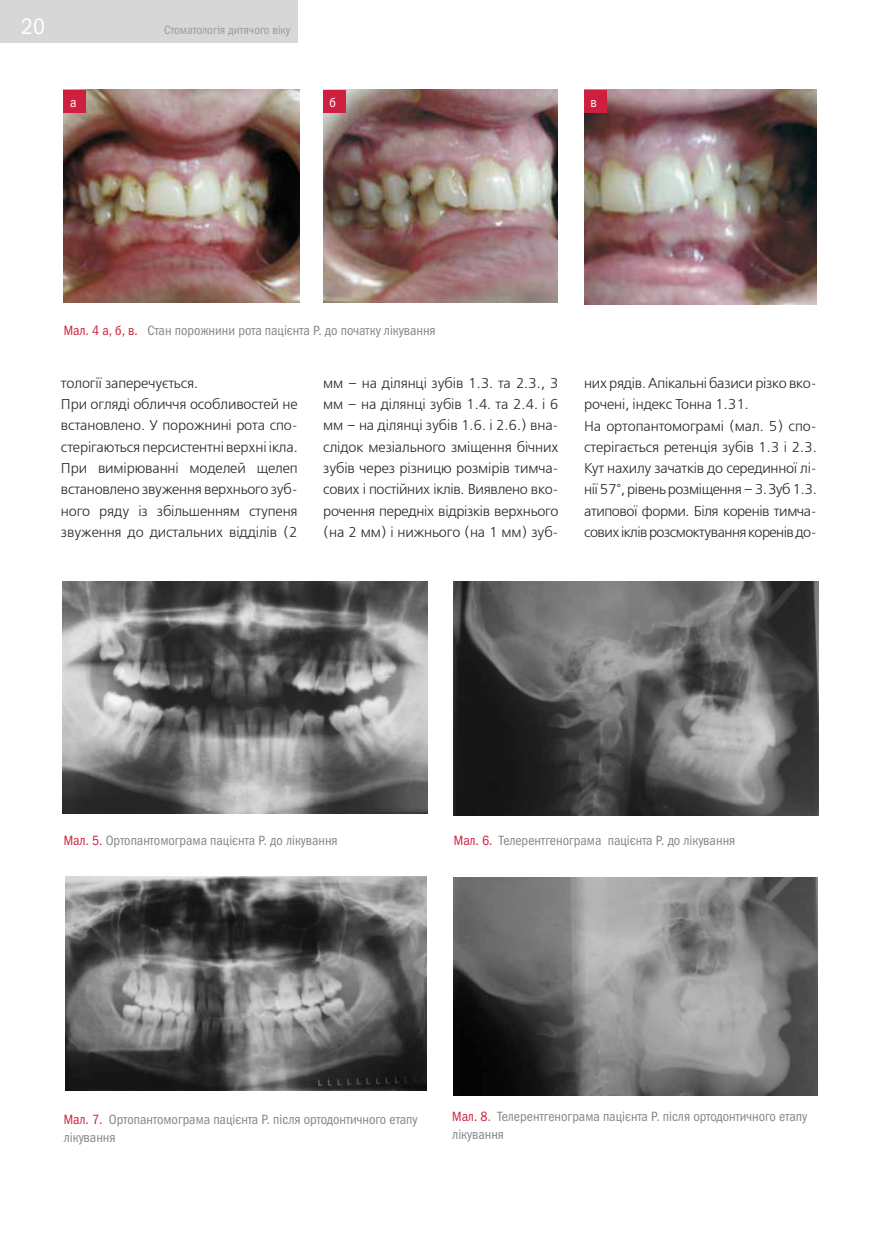
<style>
.page{position:relative;width:872px;height:1234px;background:#fff}
.page>*{position:absolute;margin:0;border:0;box-sizing:border-box;transform-origin:0 0}
.t1{font:22.5px "Franklin Gothic Book Cond C";color:#fff}
.t2{font:300 14.25px/21.3px "Free Set";letter-spacing:-.01em;color:#29231f}
.t3{font:13.5px/18px "Franklin Gothic Book Cond C";color:#868686}
.t4{font:13.5px "Franklin Gothic Book Cond C";color:#fff}
.t5{font:12px "Franklin Gothic Book Cond C";color:#9b9b9c}
.s1{color:#cf1f3e}
</style>
<div class="page">
<div style="left:0;top:0;width:298px;height:43px;background:#d7d7d7"></div>
<img style="left:64px;top:89px;width:235px;height:213px">
<img style="left:323px;top:89px;width:234px;height:213px">
<img style="left:584px;top:89px;width:232px;height:215px">
<div style="left:64px;top:90px;width:22px;height:22px;background:#cf1f3e"></div>
<div style="left:323px;top:90px;width:22px;height:22px;background:#cf1f3e"></div>
<div style="left:584px;top:90px;width:22px;height:22px;background:#cf1f3e"></div>
<img style="left:62px;top:581px;width:365px;height:232px">
<img style="left:454px;top:581px;width:364px;height:234px">
<img style="left:65px;top:876px;width:362px;height:214px">
<img style="left:454px;top:877px;width:363px;height:218px">
<h1 class="t1" style="left:21px;top:14px;width:25px">20</h1>
<p class="t5" style="left:164px;top:23px;width:128px">Стоматологія дитячого віку</p>
<p class="t4" style="left:70px;top:95px;width:8px">а</p>
<p class="t4" style="left:330px;top:95px;width:8px">б</p>
<p class="t4" style="left:590px;top:95px;width:8px">в</p>
<p class="t3" style="left:64px;top:321px;width:373px"><span class="s1">Мал. 4 а, б, в.</span> Стан порожнини рота пацієнта Р. до початку лікування</p>
<p class="t2" style="left:61px;top:372px;width:238px">тології заперечується.<br>При огляді обличчя особливостей не встановлено. У порожнині рота спо&shy;стерігаються персистентні верхні ікла.<br>При вимірюванні моделей щелеп встановлено звуження верхнього зуб&shy;ного ряду із збільшенням ступеня звуження до дистальних відділів (2</p>
<p class="t2" style="left:323px;top:372px;width:237px;text-align:justify">мм – на ділянці зубів 1.3. та 2.3., 3 мм – на ділянці зубів 1.4. та 2.4. і 6 мм – на ділянці зубів 1.6. і 2.6.) вна&shy;слідок мезіального зміщення бічних зубів через різницю розмірів тимча&shy;сових і постійних іклів. Виявлено вко&shy;рочення передніх відрізків верхнього (на 2 мм) і нижнього (на 1 мм) зуб-</p>
<p class="t2" style="left:584px;top:372px;width:234px">них рядів. Апікальні базиси різко вко&shy;рочені, індекс Тонна 1.31.<br>На ортопантомограмі (мал. 5) спо&shy;стерігається ретенція зубів 1.3 і 2.3.<br>Кут нахилу зачатків до серединної лі&shy;нії 57°, рівень розміщення – 3. Зуб 1.3. атипової форми. Біля коренів тимча&shy;сових іклів розсмоктування коренів до-</p>
<p class="t3" style="left:64px;top:831px;width:275px"><span class="s1">Мал. 5.</span> Ортопантомограма пацієнта Р. до лікування</p>
<p class="t3" style="left:454px;top:831px;width:283px"><span class="s1">Мал. 6.</span> Телерентгенограма пацієнта Р. до лікування</p>
<p class="t3" style="left:64px;top:1109px;width:355px"><span class="s1">Мал. 7.</span> Ортопантомограма пацієнта Р. після ортодонтичного етапу лікування</p>
<p class="t3" style="left:452px;top:1107px;width:356px"><span class="s1">Мал. 8.</span> Телерентгенограма пацієнта Р. після ортодонтичного етапу лікування</p>
</div>
